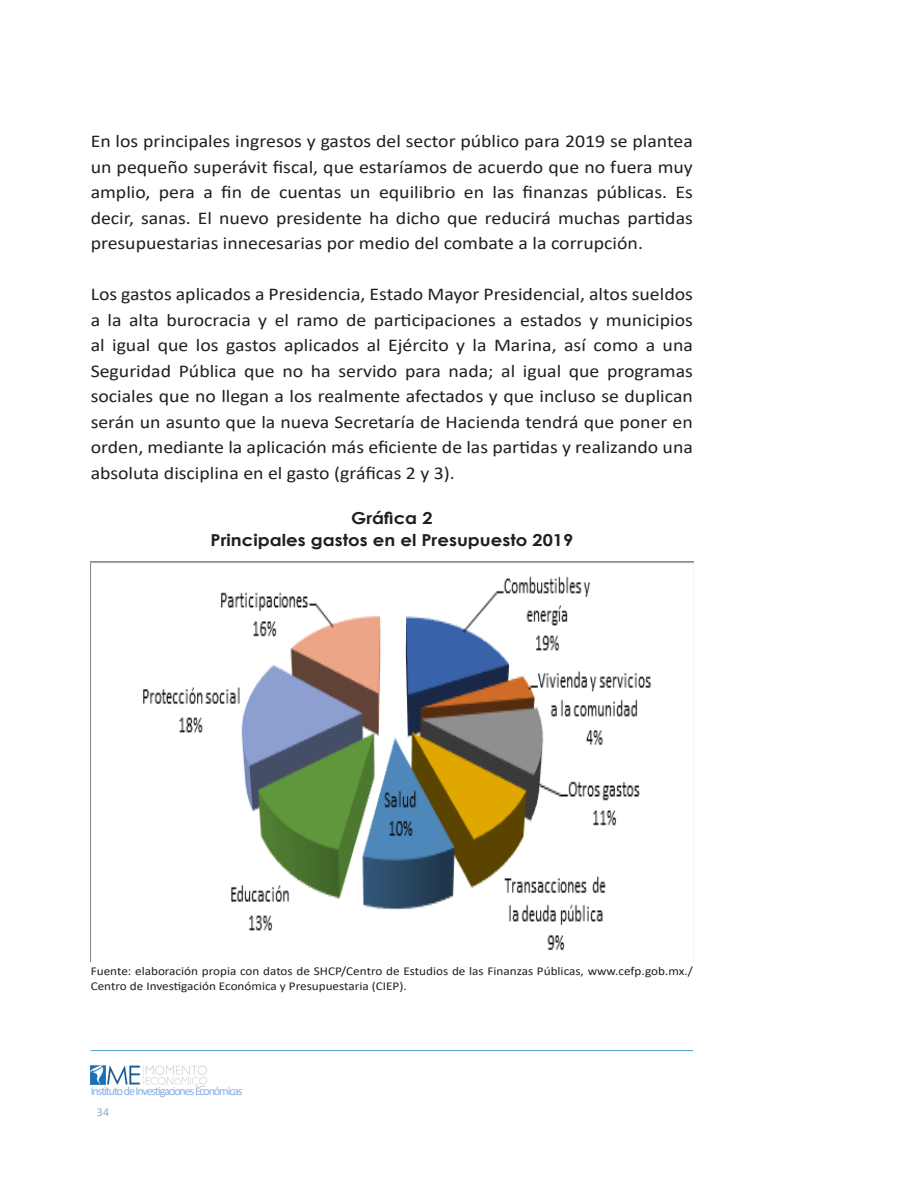
<style>
.page{position:relative;width:918px;height:1188px;background:#fff}
.page>*{position:absolute;margin:0;border:0;box-sizing:border-box;transform-origin:0 0}
.Textonormal{font:18px/25.5px "Calibri";color:#231f20;text-align:justify;scale:1.1 1}
.Textonormal-2{font:700 16.5px "Century Gothic";color:#231f20;scale:1.1 1}
.Textonormal-3{font:12px/15px "Calibri";color:#231f20;scale:1.1 1}
.t1{font:12px/20.7px "Calibri";letter-spacing:-.09em;color:#87afe1}
</style>
<div class="page">
<hr style="left:91px;top:1050px;width:602px;height:1px;background:#4a9dca">
<img style="left:91px;top:1065px;width:116px;height:20px">
<img style="left:91px;top:562px;width:602px;height:389px">
<p class="Textonormal" style="left:91px;top:128px;width:549px">En los principales ingresos y gastos del sector público para 2019 se plantea un pequeño superávit fiscal, que estaríamos de acuerdo que no fuera muy amplio, pera a fin de cuentas un equilibrio en las finanzas públicas. Es decir, sanas. El nuevo presidente ha dicho que reducirá muchas partidas presupuestarias innecesarias por medio del combate a la corrupción.</p>
<p class="Textonormal" style="left:91px;top:281px;width:549px">Los gastos aplicados a Presidencia, Estado Mayor Presidencial, altos sueldos a la alta burocracia y el ramo de participaciones a estados y municipios al igual que los gastos aplicados al Ejército y la Marina, así como a una Seguridad Pública que no ha servido para nada; al igual que programas sociales que no llegan a los realmente afectados y que incluso se duplican serán un asunto que la nueva Secretaría de Hacienda tendrá que poner en orden, mediante la aplicación más eficiente de las partidas y realizando una absoluta disciplina en el gasto (gráficas 2 y 3).</p>
<p class="Textonormal-2" style="left:351px;top:505px;width:75px">Gráfica 2</p>
<p class="Textonormal-2" style="left:211px;top:528px;width:331px">Principales gastos en el Presupuesto 2019</p>
<p class="Textonormal-3" style="left:91px;top:963px;width:549px">Fuente: elaboración propia con datos de SHCP/Centro de Estudios de las Finanzas Públicas, www.cefp.gob.mx./<br>Centro de Investigación Económica y Presupuestaria (CIEP).</p>
<p class="t1" style="left:97px;top:1080px;width:147px;text-indent:-6px">Instituto de Investigaciones Económicas<br>34</p>
</div>
